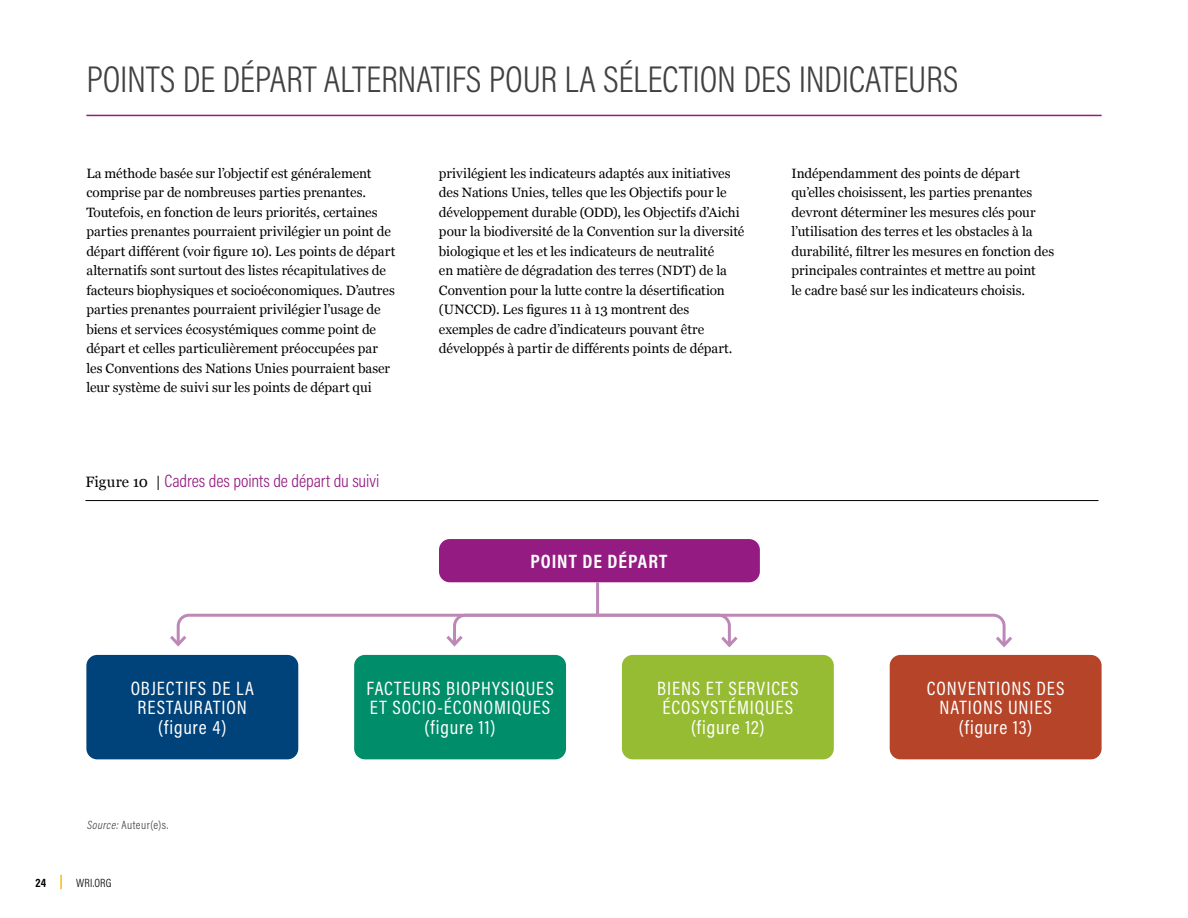
<style>
.page{position:relative;width:1188px;height:918px;background:#fff}
.page>*{position:absolute;margin:0;border:0;box-sizing:border-box;transform-origin:0 0}
.t1{font:300 37.5px "Acumin Pro Cond";letter-spacing:-.005em;color:#414042}
.t2{font:19.5px/19.5px "Acumin Pro Cond";letter-spacing:.045em;color:#fff;text-align:center}
.t3{font:700 19.5px "Acumin Pro Cond";letter-spacing:.05em;color:#fff}
.t4{font:300 18px "Acumin Pro Cond";letter-spacing:-.005em;color:#941b82}
.t5{font:13.5px/19.5px "Georgia";letter-spacing:-.005em;color:#000}
.t6{font:300 12px "Acumin Pro Cond";letter-spacing:.035em;color:#414042}
.t7{font:300 12px "Acumin Pro Cond";letter-spacing:.015em;color:#000}
.t8{font:700 12px "Acumin Pro Cond";color:#000}
.s1{font-family:"Georgia";font-weight:400;font-size:15px;color:#000}
.s2{font-style:italic}
</style>
<div class="page">
<svg style="left:60px;top:875px;width:2px;height:14px"></svg>
<hr style="left:86px;top:115px;width:1016px;height:1px;background:#941b82">
<hr style="left:85px;top:500px;width:1013px;height:1px;background:#000">
<div style="left:439px;top:539px;width:321px;height:43px;background:#941b82;border-radius:11px"></div>
<div style="left:86px;top:655px;width:212px;height:104px;background:#00427a;border-radius:11px"></div>
<div style="left:354px;top:655px;width:212px;height:104px;background:#008d6a;border-radius:11px"></div>
<div style="left:622px;top:655px;width:212px;height:104px;background:#96bc33;border-radius:11px"></div>
<div style="left:890px;top:655px;width:212px;height:104px;background:#b54428;border-radius:11px"></div>
<hr style="left:596px;top:582px;width:3px;height:33px;background:#bd88b6">
<svg style="left:170px;top:613px;width:842px;height:35px"></svg>
<h1 class="t1" style="left:86px;top:55px;width:874px">POINTS DE DÉPART ALTERNATIFS POUR LA SÉLECTION DES INDICATEURS</h1>
<p class="t5" style="left:86px;top:163px;width:311px">La méthode basée sur l’objectif est généralement comprise par de nombreuses parties prenantes.<br>Toutefois, en fonction de leurs priorités, certaines parties prenantes pourraient privilégier un point de départ différent (voir figure 10). Les points de départ alternatifs sont surtout des listes récapitulatives de facteurs biophysiques et socioéconomiques. D’autres parties prenantes pourraient privilégier l’usage de biens et services écosystémiques comme point de départ et celles particulièrement préoccupées par les Conventions des Nations Unies pourraient baser leur système de suivi sur les points de départ qui</p>
<h3 class="t4" style="left:85px;top:469px;width:295px"><span class="s1">Figure 10 |</span> Cadres des points de départ du suivi</h3>
<p class="t5" style="left:439px;top:163px;width:307px">privilégient les indicateurs adaptés aux initiatives des Nations Unies, telles que les Objectifs pour le développement durable (ODD), les Objectifs d’Aichi pour la biodiversité de la Convention sur la diversité biologique et les et les indicateurs de neutralité<br>en matière de dégradation des terres (NDT) de la Convention pour la lutte contre la désertification (UNCCD). Les figures 11 à 13 montrent des exemples de cadre d’indicateurs pouvant être développés à partir de différents points de départ.</p>
<p class="t5" style="left:792px;top:163px;width:264px">Indépendamment des points de départ qu’elles choisissent, les parties prenantes devront déterminer les mesures clés pour l’utilisation des terres et les obstacles à la durabilité, filtrer les mesures en fonction des principales contraintes et mettre au point<br>le cadre basé sur les indicateurs choisis.</p>
<h2 class="t3" style="left:530px;top:548px;width:139px">POINT DE DÉPART</h2>
<h2 class="t2" style="left:131px;top:678px;width:125px">OBJECTIFS DE LA<br>RESTAURATION (figure 4)</h2>
<h2 class="t2" style="left:366px;top:678px;width:189px">FACTEURS BIOPHYSIQUES<br>ET SOCIO-ÉCONOMIQUES (figure 11)</h2>
<h2 class="t2" style="left:657px;top:678px;width:143px">BIENS ET SERVICES<br>ÉCOSYSTÉMIQUES (figure 12)</h2>
<h2 class="t2" style="left:927px;top:678px;width:139px">CONVENTIONS DES<br>NATIONS UNIES (figure 13)</h2>
<p class="t6" style="left:87px;top:817px;width:83px"><span class="s2">Source:</span> Auteur(e)s.</p>
<p class="t8" style="left:35px;top:875px;width:12px">24</p>
<p class="t7" style="left:76px;top:875px;width:37px">WRI.ORG</p>
</div>
